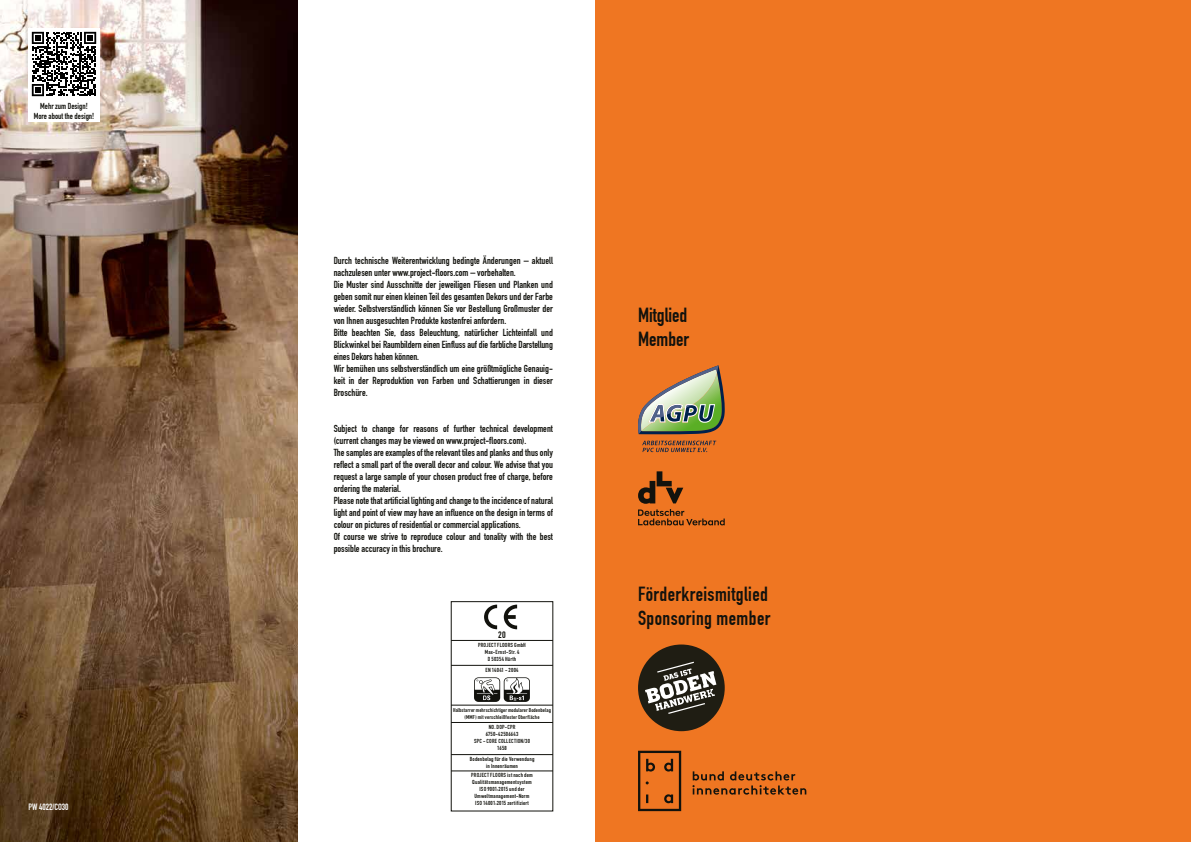
<style>
.page{position:relative;width:1191px;height:842px;background:#fff}
.page>*{position:absolute;margin:0;border:0;box-sizing:border-box;transform-origin:0 0}
.t1{font:20px/24px "DIN Engschrift";letter-spacing:.02em;color:#12120d}
.t2{font:20px/24px "DIN Engschrift";color:#12120d}
.t3{font:10px/12px "DIN Engschrift";color:#12120d}
.t4{font:9.2px "DIN Engschrift";color:#12120d;scale:1.07 1}
.t5{font:9px "DIN Engschrift";color:#fff}
.t6{font:8.5px/10.2px "DIN Engschrift";color:#12120d;text-align:center}
.t7{font:5.8px/6.9px "DIN Engschrift";letter-spacing:.03em;color:#12120d;text-align:center;scale:1.06 1}
.t8{font:5.5px/6.6px "DIN Engschrift";letter-spacing:.025em;color:#12120d;text-align:center;scale:1.07 1}
</style>
<div class="page">
<img style="left:0;top:0;width:298px;height:842px">
<div style="left:595px;top:0;width:596px;height:842px;background:#ef7622"></div>
<hr style="left:451px;top:640px;width:102px;height:1px;background:#12120d">
<hr style="left:451px;top:665px;width:102px;height:1px;background:#12120d">
<hr style="left:451px;top:754px;width:102px;height:1px;background:#12120d">
<hr style="left:451px;top:722px;width:102px;height:1px;background:#12120d">
<hr style="left:451px;top:771px;width:102px;height:1px;background:#12120d">
<hr style="left:451px;top:705px;width:102px;height:1px;background:#12120d">
<svg style="left:474px;top:677px;width:56px;height:25px"></svg>
<div style="left:28px;top:100px;width:72px;height:22px;background:#fff"></div>
<div style="left:28px;top:28px;width:72px;height:72px;background:#fff"></div>
<svg style="left:32px;top:32px;width:64px;height:64px"></svg>
<div style="left:638px;top:644px;width:86px;height:87px;background:#1f1d13;border-radius:50%"></div>
<svg style="left:645px;top:662px;width:71px;height:52px"></svg>
<svg style="left:692px;top:771px;width:114px;height:24px"></svg>
<svg style="left:638px;top:751px;width:43px;height:60px"></svg>
<svg style="left:638px;top:471px;width:86px;height:54px"></svg>
<svg style="left:642px;top:441px;width:74px;height:11px"></svg>
<svg style="left:638px;top:365px;width:86px;height:69px"></svg>
<p class="t6" style="left:34px;top:101px;width:62px">Mehr zum Design!<br>More about the design!</p>
<p class="t5" style="left:28px;top:802px;width:42px">PW 4022/CO30</p>
<p class="t3" style="left:334px;top:254px;width:221px">Durch technische Weiterentwicklung bedingte Änderungen – aktuell nachzulesen unter www.project-floors.com – vorbehalten.<br>Die Muster sind Ausschnitte der jeweiligen Fliesen und Planken und geben somit nur einen kleinen Teil des gesamten Dekors und der Farbe wieder. Selbstverständlich können Sie vor Bestellung Großmuster der von Ihnen ausgesuchten Produkte kostenfrei anfordern.<br>Bitte beachten Sie, dass Beleuchtung, natürlicher Lichteinfall und Blickwinkel bei Raumbildern einen Einfluss auf die farbliche Darstellung eines Dekors haben können.<br>Wir bemühen uns selbstverständlich um eine größtmögliche Genauig&shy;keit in der Reproduktion von Farben und Schattierungen in dieser Broschüre.</p>
<p class="t3" style="left:334px;top:422px;width:221px">Subject to change for reasons of further technical development (current changes may be viewed on www.project-floors.com).<br>The samples are examples of the relevant tiles and planks and thus only reflect a small part of the overall decor and colour. We advise that you request a large sample of your chosen product free of charge, before ordering the material.<br>Please note that artificial lighting and change to the incidence of natural light and point of view may have an influence on the design in terms of colour on pictures of residential or commercial applications.<br>Of course we strive to reproduce colour and tonality with the best possible accuracy in this brochure.</p>
<p class="t4" style="left:498px;top:629px;width:9px">20</p>
<p class="t7" style="left:478px;top:642px;width:47px">PROJECT FLOORS GmbH<br>Max-Ernst-Str. 4<br>D 50354 Hürth</p>
<p class="t7" style="left:485px;top:667px;width:33px">EN 14041 - 2004</p>
<p class="t8" style="left:453px;top:707px;width:93px">Halbstarrer mehrschichtiger modularer Bodenbelag (MMF) mit verschleißfester Oberfläche</p>
<p class="t7" style="left:474px;top:724px;width:54px">NO. DOP-CPR<br>6750-42506643<br>SPC - CORE COLLECTION/30<br>1658</p>
<p class="t7" style="left:470px;top:756px;width:62px">Bodenbelag für die Verwendung in Innenräumen</p>
<p class="t7" style="left:471px;top:772px;width:60px">PROJECT FLOORS ist nach dem<br>Qualitätsmanagementsystem<br>ISO 9001:2015 und der<br>Umweltmanagement-Norm<br>ISO 14001:2015 zertifiziert</p>
<h1 class="t2" style="left:638px;top:303px;width:53px">Mitglied<br>Member</h1>
<h1 class="t1" style="left:638px;top:582px;width:134px">Förderkreismitglied<br>Sponsoring member</h1>
</div>
